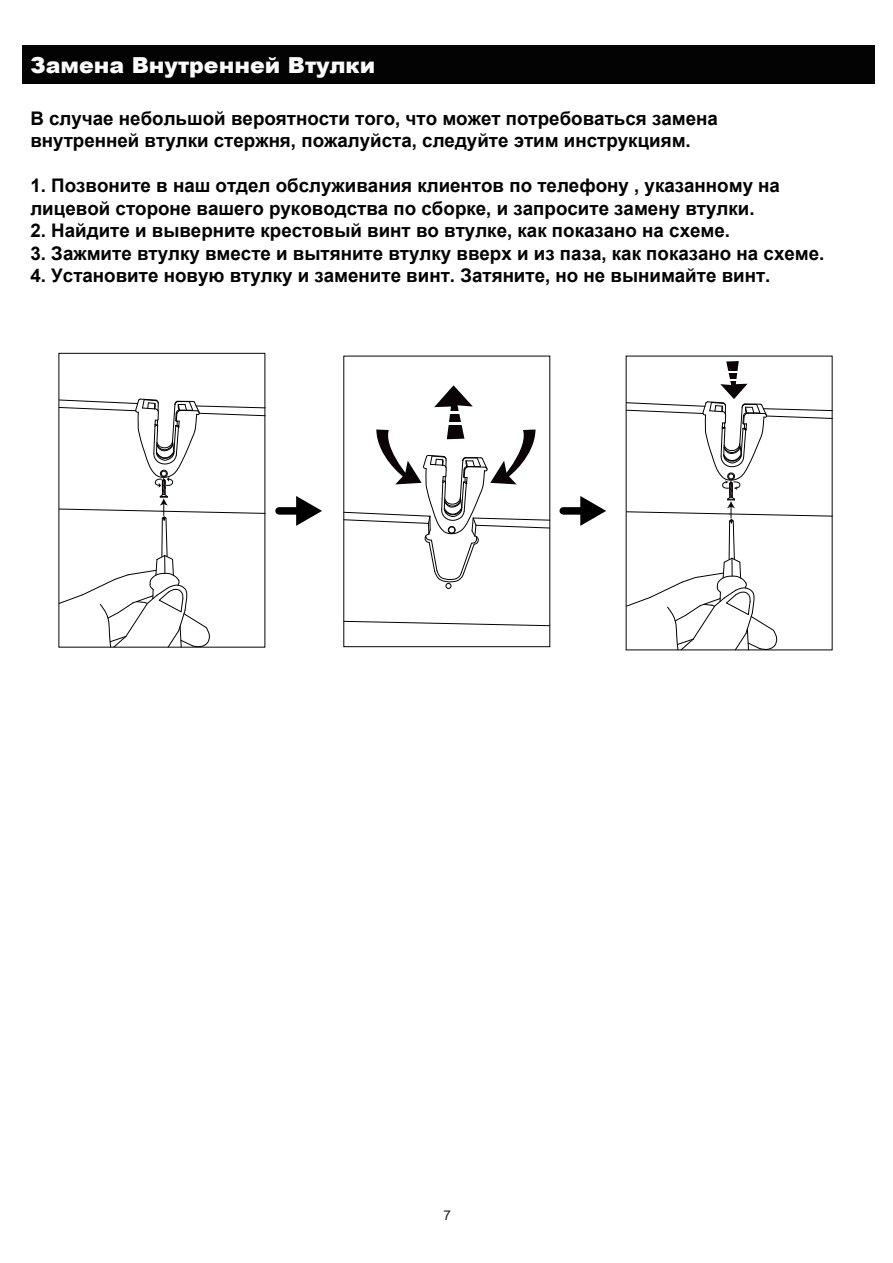
<style>
.page{position:relative;width:893px;height:1263px;background:#fff}
.page>*{position:absolute;margin:0;border:0;box-sizing:border-box;transform-origin:0 0}
.t1{font:900 22.05px "Arial";color:#fbfbfc}
.t2{font:700 18.75px/22.5px "Arial";color:#030303}
.t3{font:13.5px "Arial";color:#221f1f}
</style>
<div class="page">
<svg style="left:345px;top:621px;width:203px;height:5px"></svg>
<svg style="left:60px;top:398px;width:206px;height:250px"></svg>
<div style="left:22px;top:45px;width:852px;height:39px;background:#030303"></div>
<svg style="left:343px;top:385px;width:207px;height:204px"></svg>
<hr style="left:446px;top:422px;width:18px;height:3px;background:#fff">
<svg style="left:625px;top:361px;width:208px;height:290px"></svg>
<div style="left:279px;top:507px;width:21px;height:8px;background:#000"></div>
<svg style="left:296px;top:496px;width:26px;height:30px"></svg>
<div style="left:563px;top:507px;width:21px;height:8px;background:#000"></div>
<svg style="left:580px;top:496px;width:26px;height:30px"></svg>
<p class="t1" style="left:31px;top:49px;width:346px">Замена Внутренней Втулки</p>
<p class="t2" style="left:30px;top:107px;width:689px">В случае небольшой вероятности того, что может потребоваться замена внутренней втулки стержня, пожалуйста, следуйте этим инструкциям.</p>
<p class="t2" style="left:30px;top:175px;width:751px">1. Позвоните в наш отдел обслуживания клиентов по телефону , указанному на лицевой стороне вашего руководства по сборке, и запросите замену втулки.</p>
<p class="t2" style="left:30px;top:220px;width:701px">2. Найдите и выверните крестовый винт во втулке, как показано на схеме.</p>
<p class="t2" style="left:30px;top:242px;width:795px">3. Зажмите втулку вместе и вытяните втулку вверх и из паза, как показано на схеме.</p>
<p class="t2" style="left:30px;top:265px;width:741px">4. Установите новую втулку и замените винт. Затяните, но не вынимайте винт.</p>
<p class="t3" style="left:443px;top:1206px;width:9px">7</p>
</div>
